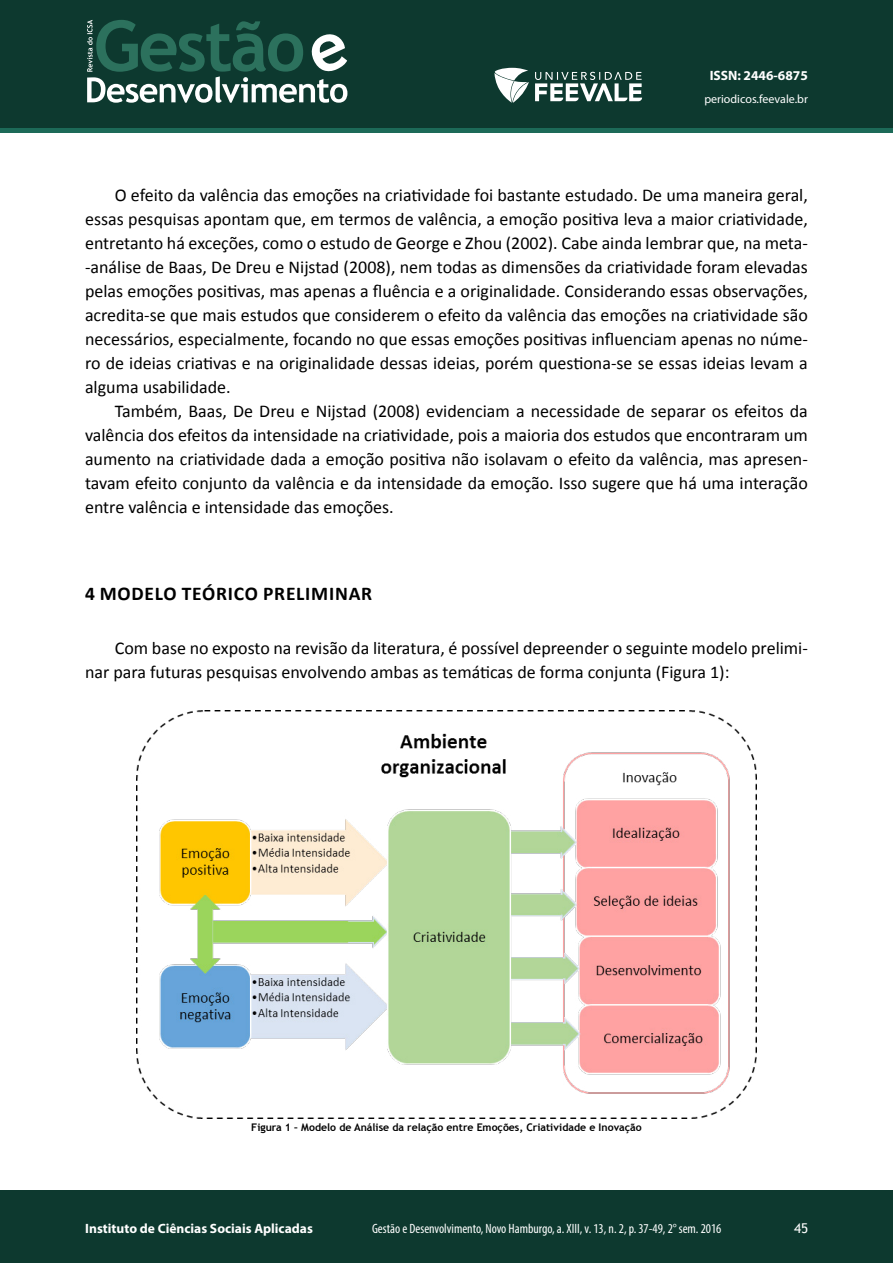
<style>
.page{position:relative;width:893px;height:1263px;background:#fff}
.page>*{position:absolute;margin:0;border:0;box-sizing:border-box;transform-origin:0 0}
.t1{font:700 19.5px "Calibri";letter-spacing:.04em;color:#000}
.t2{font:18px/24px "Calibri";color:#000;text-align:justify}
.t3{font:condensed 13.5px "Myriad Pro";color:#fff}
.t4{font:700 13.5px "Myriad Pro";color:#fff}
.t5{font:13.5px "Trebuchet MS";color:#fff}
.t6{font:12px "Myriad Pro";color:#fff}
.t7{font:700 10.5px "Trebuchet MS";color:#000}
</style>
<div class="page">
<div style="left:0;top:0;width:893px;height:129px;background:#0d392f"></div>
<svg style="left:87px;top:20px;width:260px;height:83px"></svg>
<div style="left:0;top:1193px;width:893px;height:70px;background:#0d392f"></div>
<div style="left:0;top:1190px;width:893px;height:5px;background:#0d392f"></div>
<hr style="left:0;top:129px;width:893px;height:4px;background:#1c6a58">
<svg style="left:494px;top:68px;width:35px;height:35px"></svg>
<svg style="left:535px;top:72px;width:107px;height:29px"></svg>
<img style="left:136px;top:711px;width:620px;height:407px">
<p class="t4" style="left:710px;top:67px;width:100px">ISSN: 2446-6875</p>
<p class="t6" style="left:704px;top:91px;width:105px">periodicos.feevale.br</p>
<p class="t2" style="left:85px;top:183px;width:724px;text-indent:30px">O efeito da valência das emoções na criatividade foi bastante estudado. De uma maneira geral, essas pesquisas apontam que, em termos de valência, a emoção positiva leva a maior criatividade, entretanto há exceções, como o estudo de George e Zhou (2002). Cabe ainda lembrar que, na meta--análise de Baas, De Dreu e Nijstad (2008), nem todas as dimensões da criatividade foram elevadas pelas emoções positivas, mas apenas a fluência e a originalidade. Considerando essas observações, acredita-se que mais estudos que considerem o efeito da valência das emoções na criatividade são necessários, especialmente, focando no que essas emoções positivas influenciam apenas no núme&shy;ro de ideias criativas e na originalidade dessas ideias, porém questiona-se se essas ideias levam a alguma usabilidade.</p>
<p class="t2" style="left:85px;top:399px;width:724px;text-indent:30px">Também, Baas, De Dreu e Nijstad (2008) evidenciam a necessidade de separar os efeitos da valência dos efeitos da intensidade na criatividade, pois a maioria dos estudos que encontraram um aumento na criatividade dada a emoção positiva não isolavam o efeito da valência, mas apresen&shy;tavam efeito conjunto da valência e da intensidade da emoção. Isso sugere que há uma interação entre valência e intensidade das emoções.</p>
<p class="t1" style="left:85px;top:581px;width:289px">4 MODELO TEÓRICO PRELIMINAR</p>
<p class="t2" style="left:85px;top:636px;width:724px;text-indent:30px">Com base no exposto na revisão da literatura, é possível depreender o seguinte modelo prelimi&shy;nar para futuras pesquisas envolvendo ambas as temáticas de forma conjunta (Figura 1):</p>
<p class="t7" style="left:251px;top:1120px;width:392px">Figura 1 – Modelo de Análise da relação entre Emoções, Criatividade e Inovação</p>
<p class="t4" style="left:85px;top:1220px;width:229px">Instituto de Ciências Sociais Aplicadas</p>
<p class="t3" style="left:372px;top:1220px;width:351px">Gestão e Desenvolvimento, Novo Hamburgo, a. XIII, v. 13, n. 2, p. 37-49, 2° sem. 2016</p>
<p class="t5" style="left:794px;top:1220px;width:16px">45</p>
</div>
